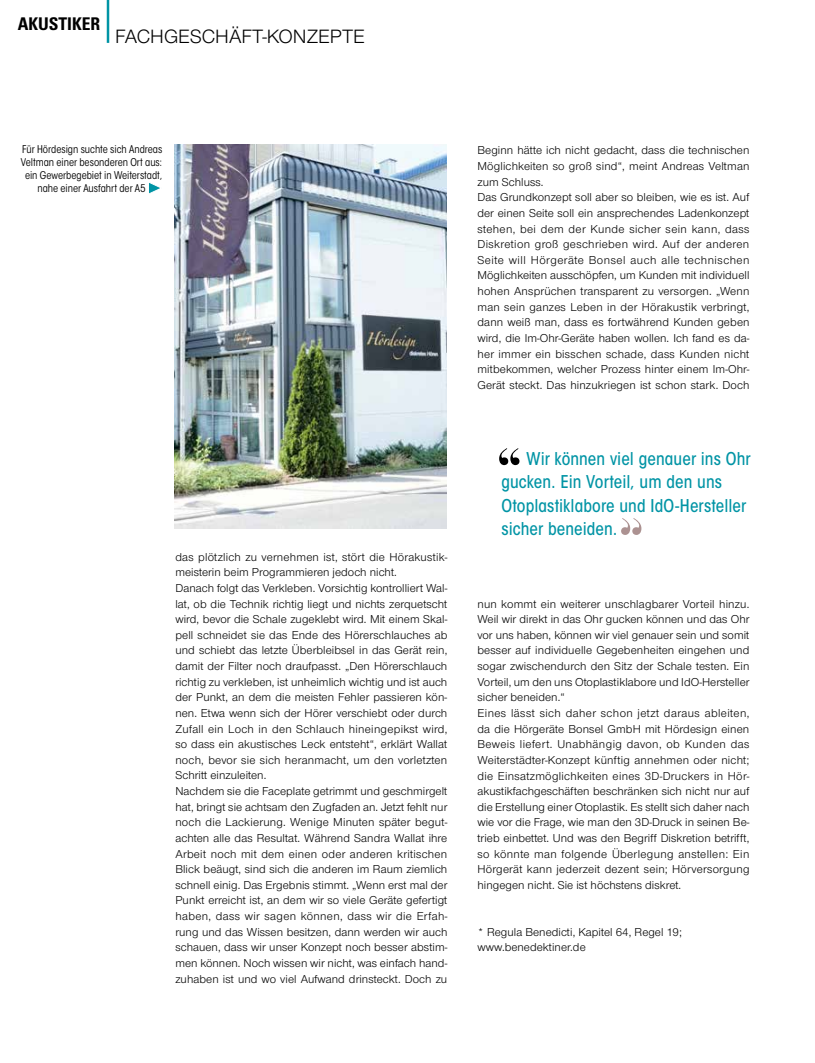
<style>
.page{position:relative;width:815px;height:1063px;background:#fff}
.page>*{position:absolute;margin:0;border:0;box-sizing:border-box;transform-origin:0 0}
.t1{font:20px "Nimbus Sans Novus T";color:#000}
.t2{font:500 condensed 17.5px/23.2px "ITC Avant Garde Std";letter-spacing:.005em;color:#0094a5}
.t3{font:700 condensed 17.5px "Univers LT Std";color:#000}
.t4{font:11.88px/15.6px "Nimbus Sans Novus T";letter-spacing:.005em;color:#000}
.t5{font:condensed 10.62px/13.1px "ITC Avant Garde Std";color:#000;text-align:center}
</style>
<div class="page">
<img style="left:175px;top:144px;width:271px;height:385px">
<hr style="left:107px;top:0;width:2px;height:43px;background:#0094a5">
<svg style="left:149px;top:183px;width:11px;height:11px"></svg>
<svg style="left:499px;top:448px;width:20px;height:17px"></svg>
<svg style="left:621px;top:518px;width:20px;height:17px"></svg>
<h2 class="t3" style="left:18px;top:13px;width:84px">AKUSTIKER</h2>
<h1 class="t1" style="left:115px;top:25px;width:251px">FACHGESCHÄFT-KONZEPTE</h1>
<p class="t5" style="left:21px;top:142px;width:143px">Für Hördesign suchte sich Andreas<br>Veltman einer besonderen Ort aus: ein Gewerbegebiet in Weiterstadt, nahe einer Ausfahrt der A5</p>
<p class="t4" style="left:175px;top:549px;width:274px">das plötzlich zu vernehmen ist, stört die Hörakustik&shy;meisterin beim Programmieren jedoch nicht.<br>Danach folgt das Verkleben. Vorsichtig kontrolliert Wal&shy;lat, ob die Technik richtig liegt und nichts zerquetscht wird, bevor die Schale zugeklebt wird. Mit einem Skal&shy;pell schneidet sie das Ende des Hörerschlauches ab und schiebt das letzte Überbleibsel in das Gerät rein, damit der Filter noch draufpasst. „Den Hörerschlauch richtig zu verkleben, ist unheimlich wichtig und ist auch der Punkt, an dem die meisten Fehler passieren kön&shy;nen. Etwa wenn sich der Hörer verschiebt oder durch Zufall ein Loch in den Schlauch hineingepikst wird, so dass ein akustisches Leck entsteht“, erklärt Wallat noch, bevor sie sich heranmacht, um den vorletzten Schritt einzuleiten.<br>Nachdem sie die Faceplate getrimmt und geschmirgelt hat, bringt sie achtsam den Zugfaden an. Jetzt fehlt nur noch die Lackierung. Wenige Minuten später begut&shy;achten alle das Resultat. Während Sandra Wallat ihre Arbeit noch mit dem einen oder anderen kritischen Blick beäugt, sind sich die anderen im Raum ziemlich schnell einig. Das Ergebnis stimmt. „Wenn erst mal der Punkt erreicht ist, an dem wir so viele Geräte gefertigt haben, dass wir sagen können, dass wir die Erfah&shy;rung und das Wissen besitzen, dann werden wir auch schauen, dass wir unser Konzept noch besser abstim&shy;men können. Noch wissen wir nicht, was einfach hand&shy;zuhaben ist und wo viel Aufwand drinsteckt. Doch zu</p>
<p class="t4" style="left:477px;top:142px;width:274px">Beginn hätte ich nicht gedacht, dass die technischen Möglichkeiten so groß sind“, meint Andreas Veltman zum Schluss.<br>Das Grundkonzept soll aber so bleiben, wie es ist. Auf der einen Seite soll ein ansprechendes Ladenkonzept stehen, bei dem der Kunde sicher sein kann, dass Diskretion groß geschrieben wird. Auf der anderen Seite will Hörgeräte Bonsel auch alle technischen Möglichkeiten ausschöpfen, um Kunden mit individuell hohen Ansprüchen transparent zu versorgen. „Wenn man sein ganzes Leben in der Hörakustik verbringt, dann weiß man, dass es fortwährend Kunden geben wird, die Im-Ohr-Geräte haben wollen. Ich fand es da&shy;her immer ein bisschen schade, dass Kunden nicht mitbekommen, welcher Prozess hinter einem Im-Ohr-Gerät steckt. Das hinzukriegen ist schon stark. Doch</p>
<h2 class="t2" style="left:501px;top:447px;width:251px;text-indent:25px">Wir können viel genauer ins Ohr gucken. Ein Vorteil, um den uns<br>Otoplastiklabore und IdO-Hersteller sicher beneiden.</h2>
<p class="t4" style="left:477px;top:596px;width:274px">nun kommt ein weiterer unschlagbarer Vorteil hinzu.<br>Weil wir direkt in das Ohr gucken können und das Ohr vor uns haben, können wir viel genauer sein und somit besser auf individuelle Gegebenheiten eingehen und sogar zwischendurch den Sitz der Schale testen. Ein Vorteil, um den uns Otoplastiklabore und IdO-Hersteller sicher beneiden.“<br>Eines lässt sich daher schon jetzt daraus ableiten, da die Hörgeräte Bonsel GmbH mit Hördesign einen Beweis liefert. Unabhängig davon, ob Kunden das Weiterstädter-Konzept künftig annehmen oder nicht; die Einsatzmöglichkeiten eines 3D-Druckers in Hör&shy;akustikfachgeschäften beschränken sich nicht nur auf die Erstellung einer Otoplastik. Es stellt sich daher nach wie vor die Frage, wie man den 3D-Druck in seinen Be&shy;trieb einbettet. Und was den Begriff Diskretion betrifft, so könnte man folgende Überlegung anstellen: Ein Hörgerät kann jederzeit dezent sein; Hörversorgung hingegen nicht. Sie ist höchstens diskret.</p>
<p class="t4" style="left:477px;top:924px;width:206px">* Regula Benedicti, Kapitel 64, Regel 19; www.benedektiner.de</p>
</div>
